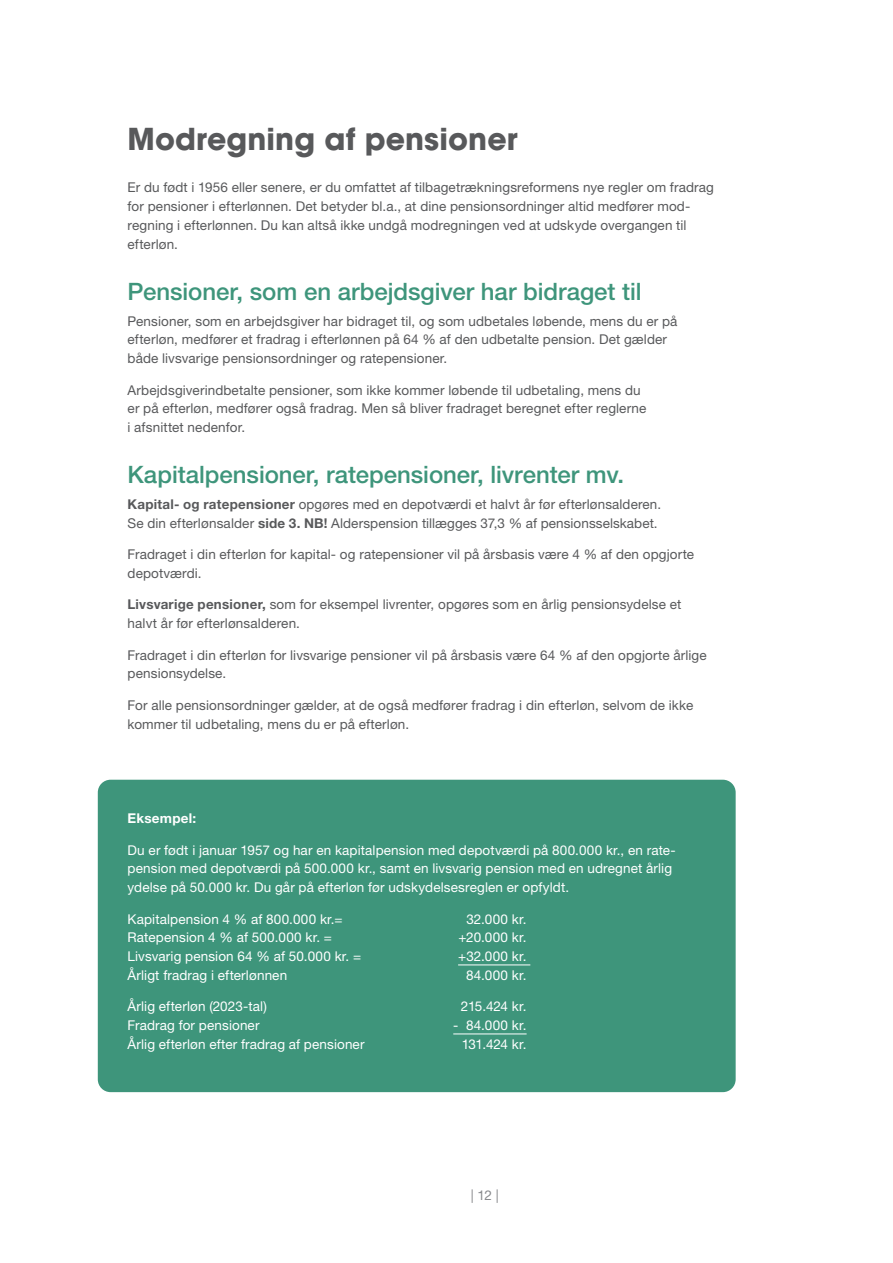
<style>
.page{position:relative;width:893px;height:1263px;background:#fff}
.page>*{position:absolute;margin:0;border:0;box-sizing:border-box;transform-origin:0 0}
.t1{font:700 30px "ITC Avant Garde Std";letter-spacing:.005em;color:#58595b}
.t2{font:500 24px "Helvetica Neue LT Std";color:#3e957b}
.t3{font:13.5px/18.8px "Helvetica Neue LT Std";letter-spacing:.01em;color:#58595b}
.t4{font:13.5px/18.8px "Helvetica Neue LT Std";letter-spacing:.01em;color:#fff}
.t5{font:700 13.5px "Helvetica Neue LT Std";letter-spacing:.015em;color:#fff}
.t6{font:13.5px "Helvetica Neue LT Std";color:#888a8d}
.s1{font-weight:700}
</style>
<div class="page">
<div style="left:98px;top:780px;width:638px;height:312px;background:#3e957b;border-radius:13px"></div>
<hr style="left:458px;top:964px;width:72px;height:1px;background:#fff">
<hr style="left:453px;top:1033px;width:74px;height:1px;background:#fff">
<h1 class="t1" style="left:128px;top:119px;width:392px">Modregning af pensioner</h1>
<p class="t3" style="left:128px;top:178px;width:588px">Er du født i 1956 eller senere, er du omfattet af tilbagetrækningsreformens nye regler om fradrag for pensioner i efterlønnen. Det betyder bl.a., at dine pensionsordninger altid medfører mod&shy;regning i efterlønnen. Du kan altså ikke undgå modregningen ved at udskyde overgangen til efterløn.</p>
<h2 class="t2" style="left:128px;top:277px;width:515px">Pensioner, som en arbejdsgiver har bidraget til</h2>
<p class="t3" style="left:128px;top:311px;width:551px">Pensioner, som en arbejdsgiver har bidraget til, og som udbetales løbende, mens du er på efterløn, medfører et fradrag i efterlønnen på 64 % af den udbetalte pension. Det gælder både livsvarige pensionsordninger og ratepensioner.</p>
<p class="t3" style="left:128px;top:380px;width:520px">Arbejdsgiverindbetalte pensioner, som ikke kommer løbende til udbetaling, mens du er på efterløn, medfører også fradrag. Men så bliver fradraget beregnet efter reglerne i afsnittet nedenfor.</p>
<h2 class="t2" style="left:128px;top:460px;width:498px">Kapitalpensioner, ratepensioner, livrenter mv.</h2>
<p class="t3" style="left:128px;top:494px;width:535px"><span class="s1">Kapital- og ratepensioner</span> opgøres med en depotværdi et halvt år før efterlønsalderen.<br>Se din efterlønsalder <span class="s1">side 3. NB!</span> Alderspension tillægges 37,3 % af pensionsselskabet.</p>
<p class="t3" style="left:128px;top:545px;width:568px">Fradraget i din efterløn for kapital- og ratepensioner vil på årsbasis være 4 % af den opgjorte depotværdi.</p>
<p class="t3" style="left:128px;top:595px;width:555px"><span class="s1">Livsvarige pensioner,</span> som for eksempel livrenter, opgøres som en årlig pensionsydelse et halvt år før efterlønsalderen.</p>
<p class="t3" style="left:128px;top:645px;width:581px">Fradraget i din efterløn for livsvarige pensioner vil på årsbasis være 64 % af den opgjorte årlige pensionsydelse.</p>
<p class="t3" style="left:128px;top:695px;width:567px">For alle pensionsordninger gælder, at de også medfører fradrag i din efterløn, selvom de ikke kommer til udbetaling, mens du er på efterløn.</p>
<p class="t5" style="left:128px;top:810px;width:70px">Eksempel:</p>
<p class="t4" style="left:128px;top:840px;width:550px">Du er født i januar 1957 og har en kapitalpension med depotværdi på 800.000 kr., en rate&shy;pension med depotværdi på 500.000 kr., samt en livsvarig pension med en udregnet årlig ydelse på 50.000 kr. Du går på efterløn før udskydelsesreglen er opfyldt.</p>
<p class="t4" style="left:128px;top:909px;width:216px">Kapitalpension 4 % af 800.000 kr.=</p>
<p class="t4" style="left:466px;top:909px;width:62px">32.000 kr.</p>
<p class="t4" style="left:128px;top:928px;width:206px">Ratepension 4 % af 500.000 kr. =</p>
<p class="t4" style="left:458px;top:928px;width:70px">+20.000 kr.</p>
<p class="t4" style="left:128px;top:947px;width:235px">Livsvarig pension 64 % af 50.000 kr. =</p>
<p class="t4" style="left:458px;top:947px;width:70px">+32.000 kr.</p>
<p class="t4" style="left:128px;top:965px;width:161px">Årligt fradrag i efterlønnen</p>
<p class="t4" style="left:466px;top:965px;width:62px">84.000 kr.</p>
<p class="t4" style="left:128px;top:997px;width:141px">Årlig efterløn (2023-tal)</p>
<p class="t4" style="left:461px;top:997px;width:67px">215.424 kr.</p>
<p class="t4" style="left:128px;top:1016px;width:134px">Fradrag for pensioner</p>
<p class="t4" style="left:453px;top:1016px;width:75px">- 84.000 kr.</p>
<p class="t4" style="left:128px;top:1034px;width:239px">Årlig efterløn efter fradrag af pensioner</p>
<p class="t4" style="left:462px;top:1034px;width:66px">131.424 kr.</p>
<p class="t6" style="left:471px;top:1187px;width:29px">| 12 |</p>
</div>
